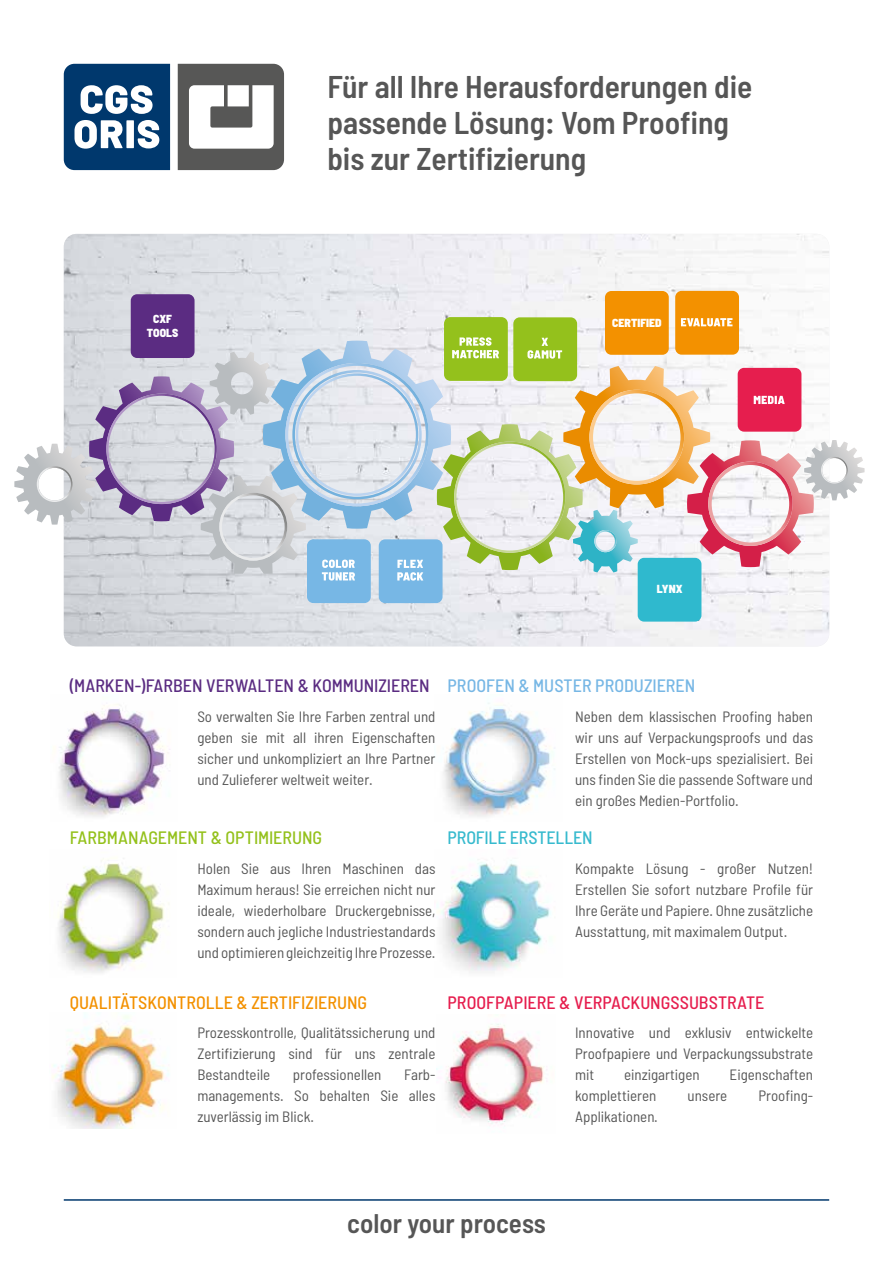
<style>
.page{position:relative;width:893px;height:1263px;background:#fff}
.page>*{position:absolute;margin:0;border:0;box-sizing:border-box;transform-origin:0 0}
.t1{font:600 semi-condensed 31.5px/36px "Barlow";color:#565656}
.t2{font:600 semi-condensed 27px "Barlow";color:#565656}
.t3{font:500 semi-condensed 18px "Barlow";color:#5b2c82}
.t4{font:500 semi-condensed 18px "Barlow";color:#f39100}
.t5{font:500 semi-condensed 18px "Barlow";color:#e61e4e}
.t6{font:500 semi-condensed 18px "Barlow";color:#94c11c}
.t7{font:500 semi-condensed 18px "Barlow";color:#77b7e5}
.t8{font:500 semi-condensed 18px "Barlow";letter-spacing:-.005em;color:#37bace}
.t9{font:semi-condensed 15px/21px "Barlow";color:#565656;text-align:justify}
.t10{font:900 semi-condensed 11.7px/14.1px "Barlow";color:#fff;text-align:center}
</style>
<div class="page">
<img style="left:437px;top:1024px;width:110px;height:101px">
<img style="left:59px;top:704px;width:111px;height:113px">
<img style="left:437px;top:862px;width:114px;height:110px">
<img style="left:443px;top:702px;width:112px;height:115px">
<img style="left:57px;top:860px;width:112px;height:113px">
<img style="left:52px;top:1014px;width:117px;height:114px">
<svg style="left:64px;top:64px;width:106px;height:106px"></svg>
<svg style="left:178px;top:64px;width:106px;height:106px"></svg>
<hr style="left:64px;top:1199px;width:765px;height:2px;background:#00386d">
<img style="left:64px;top:234px;width:765px;height:412px">
<div style="left:131px;top:294px;width:64px;height:64px;background:#5b2c82;border-radius:6px"></div>
<div style="left:307px;top:539px;width:64px;height:64px;background:#77b7e5;border-radius:6px"></div>
<div style="left:379px;top:539px;width:64px;height:64px;background:#77b7e5;border-radius:6px"></div>
<div style="left:444px;top:317px;width:64px;height:64px;background:#94c11c;border-radius:6px"></div>
<div style="left:513px;top:317px;width:64px;height:64px;background:#94c11c;border-radius:6px"></div>
<div style="left:605px;top:291px;width:64px;height:64px;background:#f39100;border-radius:6px"></div>
<div style="left:675px;top:291px;width:64px;height:64px;background:#f39100;border-radius:6px"></div>
<svg style="left:681px;top:318px;width:51px;height:8px"></svg>
<div style="left:638px;top:558px;width:63px;height:64px;background:#2fb9ce;border-radius:6px"></div>
<svg style="left:14px;top:337px;width:851px;height:244px"></svg>
<h1 class="t1" style="left:327px;top:68px;width:426px">Für all Ihre Herausforderungen die passende Lösung: Vom Proofing bis zur Zertifizierung</h1>
<p class="t10" style="left:147px;top:311px;width:33px">CXF<br>TOOLS</p>
<p class="t10" style="left:612px;top:315px;width:51px">CERTIFIED</p>
<p class="t10" style="left:657px;top:582px;width:27px">LYNX</p>
<p class="t3" style="left:70px;top:674px;width:361px">(MARKEN-)FARBEN VERWALTEN &amp; KOMMUNIZIEREN</p>
<p class="t9" style="left:197px;top:705px;width:240px">So verwalten Sie Ihre Farben zentral und geben sie mit all ihren Eigenschaften sicher und unkompliziert an Ihre Partner und Zulieferer weltweit weiter.</p>
<p class="t6" style="left:70px;top:826px;width:254px">FARBMANAGEMENT &amp; OPTIMIERUNG</p>
<p class="t9" style="left:197px;top:857px;width:240px">Holen Sie aus Ihren Maschinen das Maximum heraus! Sie erreichen nicht nur ideale, wiederholbare Druckergebnisse, sondern auch jegliche Industriestandards und optimieren gleichzeitig Ihre Prozesse.</p>
<p class="t4" style="left:70px;top:991px;width:299px">QUALITÄTSKONTROLLE &amp; ZERTIFIZIERUNG</p>
<p class="t9" style="left:197px;top:1022px;width:240px">Prozesskontrolle, Qualitätssicherung und Zertifizierung sind für uns zentrale Bestandteile</p>
<p class="t9" style="left:293px;top:1064px;width:90px">professionellen</p>
<p class="t9" style="left:197px;top:1064px;width:240px;text-indent:207px">Farb&shy;managements. So behalten Sie alles zuverlässig im Blick.</p>
<p class="t7" style="left:447px;top:674px;width:249px">PROOFEN &amp; MUSTER PRODUZIEREN</p>
<p class="t9" style="left:575px;top:705px;width:240px">Neben dem klassischen Proofing haben wir uns auf Verpackungsproofs und das Erstellen von Mock-ups spezialisiert. Bei uns finden Sie die passende Software und ein großes Medien-Portfolio.</p>
<p class="t8" style="left:447px;top:826px;width:147px">PROFILE ERSTELLEN</p>
<p class="t9" style="left:575px;top:857px;width:240px">Kompakte Lösung - großer Nutzen!<br>Erstellen Sie sofort nutzbare Profile für Ihre Geräte und Papiere. Ohne zusätzliche Ausstattung, mit maximalem Output.</p>
<p class="t5" style="left:447px;top:991px;width:319px">PROOFPAPIERE &amp; VERPACKUNGSSUBSTRATE</p>
<p class="t9" style="left:575px;top:1022px;width:240px">Innovative und exklusiv entwickelte Proofpapiere und Verpackungssubstrate mit</p>
<p class="t9" style="left:624px;top:1064px;width:77px">einzigartigen</p>
<p class="t9" style="left:730px;top:1064px;width:85px">Eigenschaften</p>
<p class="t9" style="left:575px;top:1085px;width:83px">komplettieren</p>
<p class="t9" style="left:687px;top:1085px;width:41px">unsere</p>
<p class="t9" style="left:758px;top:1085px;width:56px">Proofing-</p>
<p class="t9" style="left:575px;top:1106px;width:84px">Applikationen.</p>
<h2 class="t2" style="left:347px;top:1207px;width:200px">color your process</h2>
</div>
